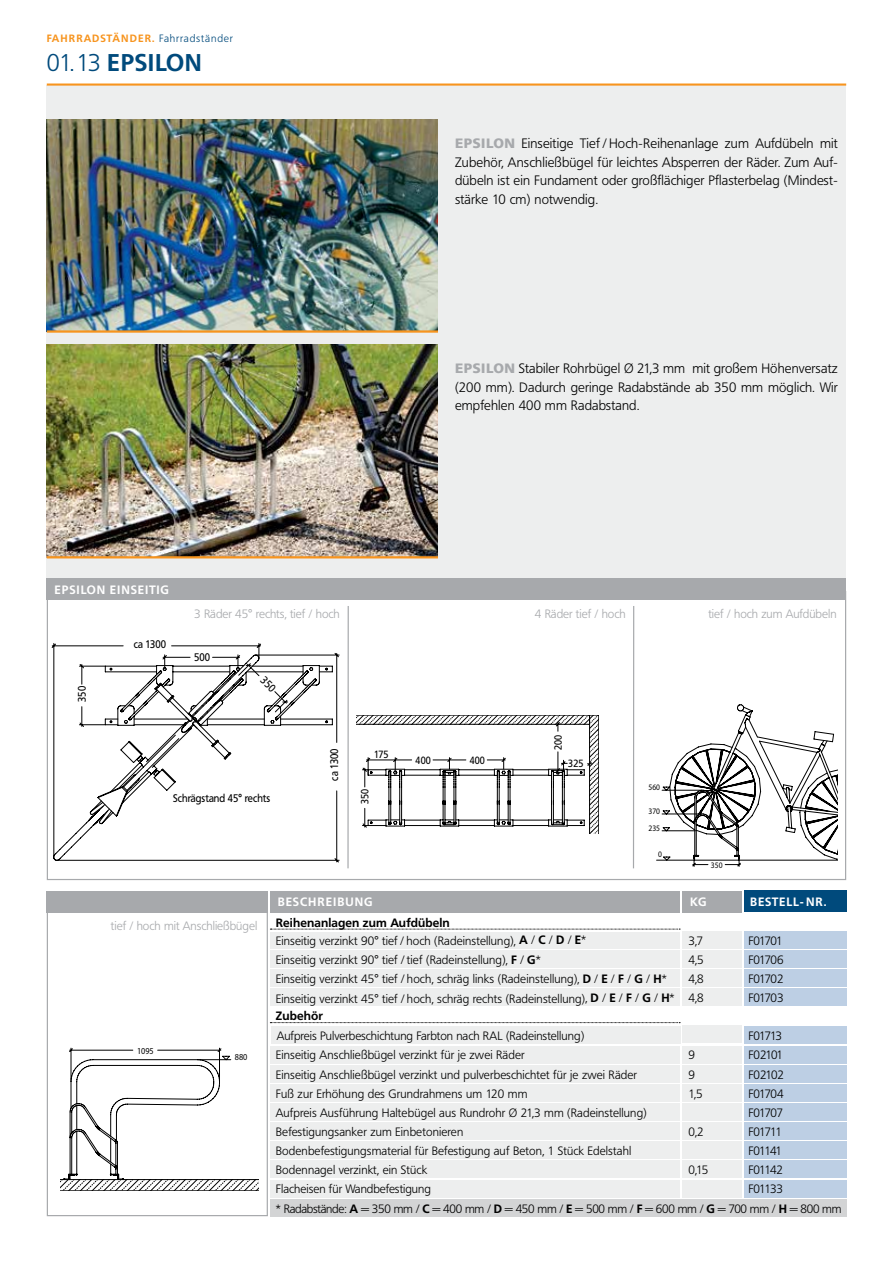
<style>
.page{position:relative;width:893px;height:1263px;background:#fff}
.page>*{position:absolute;margin:0;border:0;box-sizing:border-box;transform-origin:0 0}
.t1{font:700 24px "Frutiger BQ";letter-spacing:.03em;color:#004a7c}
.t2{font:300 13.5px/18.8px "Frutiger BQ";letter-spacing:.01em;color:#000;text-align:justify}
.t3{font:300 12px/19.2px "Frutiger BQ";letter-spacing:.01em;color:#000}
.t4{font:300 12px "Frutiger BQ";color:#a7a9ac}
.t5{font:300 12px "Frutiger BQ";letter-spacing:-.02em;color:#000}
.t6{font:300 12px/19.2px "Frutiger BQ";letter-spacing:-.085em;color:#000}
.t7{font:700 12px "Frutiger BQ";letter-spacing:.09em;color:#fff}
.t8{font:700 12px "Frutiger BQ";letter-spacing:.01em;color:#000}
.t9{font:10.95px "Frutiger BQ";color:#000;scale:.9 1}
.t10{font:700 10.5px "Frutiger BQ";letter-spacing:.1em;color:#f7941e}
.t11{font:10.35px "Frutiger BQ";color:#000;scale:.9 1}
.t12{font:9.15px "Myriad";color:#000;scale:.9 1}
.t13{font:8.4px/16.8px "Myriad";color:#000;scale:.9 1}
.s1{font-weight:300;color:#004a7c}
.s2{font-weight:300}
.s3{font-weight:900;color:#a7a9ac}
.s4{font-weight:700}
</style>
<div class="page">
<div style="left:47px;top:85px;width:799px;height:499px;background:#edeeee"></div>
<img style="left:47px;top:119px;width:391px;height:211px">
<div style="left:47px;top:903px;width:221px;height:313px;border:1px solid #a7a9ac"></div>
<hr style="left:47px;top:84px;width:799px;height:2px;background:#f7941e">
<svg style="left:61px;top:1048px;width:197px;height:143px"></svg>
<img style="left:47px;top:344px;width:391px;height:212px">
<svg style="left:57px;top:653px;width:282px;height:209px"></svg>
<svg style="left:356px;top:715px;width:243px;height:118px"></svg>
<hr style="left:657px;top:860px;width:181px;height:1px;background:#000">
<svg style="left:662px;top:705px;width:176px;height:161px"></svg>
<div style="left:47px;top:578px;width:799px;height:22px;background:#a7a9ac"></div>
<div style="left:47px;top:891px;width:221px;height:21px;background:#a7a9ac"></div>
<hr style="left:347px;top:606px;width:2px;height:262px;background:#a7a9ac">
<hr style="left:633px;top:606px;width:1px;height:262px;background:#a7a9ac">
<div style="left:744px;top:931px;width:102px;height:17px;background:#bdcfe4"></div>
<div style="left:744px;top:950px;width:102px;height:17px;background:#bdcfe4"></div>
<div style="left:744px;top:969px;width:102px;height:17px;background:#bdcfe4"></div>
<div style="left:744px;top:989px;width:102px;height:17px;background:#bdcfe4"></div>
<div style="left:744px;top:1046px;width:102px;height:17px;background:#bdcfe4"></div>
<div style="left:744px;top:1065px;width:102px;height:17px;background:#bdcfe4"></div>
<div style="left:744px;top:1084px;width:102px;height:17px;background:#bdcfe4"></div>
<div style="left:744px;top:1103px;width:102px;height:17px;background:#bdcfe4"></div>
<div style="left:744px;top:1123px;width:102px;height:17px;background:#bdcfe4"></div>
<div style="left:744px;top:1142px;width:102px;height:17px;background:#bdcfe4"></div>
<div style="left:744px;top:1161px;width:102px;height:17px;background:#bdcfe4"></div>
<div style="left:744px;top:1180px;width:102px;height:17px;background:#bdcfe4"></div>
<div style="left:744px;top:891px;width:102px;height:21px;background:#004a7c"></div>
<div style="left:270px;top:1199px;width:576px;height:17px;background:#d3d4d5"></div>
<div style="left:682px;top:891px;width:60px;height:21px;background:#a7a9ac"></div>
<div style="left:682px;top:931px;width:60px;height:17px;background:#edeeee"></div>
<div style="left:682px;top:950px;width:60px;height:17px;background:#edeeee"></div>
<div style="left:682px;top:969px;width:60px;height:17px;background:#edeeee"></div>
<div style="left:682px;top:989px;width:60px;height:17px;background:#edeeee"></div>
<div style="left:682px;top:1046px;width:60px;height:17px;background:#edeeee"></div>
<div style="left:682px;top:1065px;width:60px;height:17px;background:#edeeee"></div>
<div style="left:682px;top:1084px;width:60px;height:17px;background:#edeeee"></div>
<div style="left:682px;top:1103px;width:60px;height:17px;background:#edeeee"></div>
<div style="left:682px;top:1123px;width:60px;height:17px;background:#edeeee"></div>
<div style="left:682px;top:1142px;width:60px;height:17px;background:#edeeee"></div>
<div style="left:682px;top:1161px;width:60px;height:17px;background:#edeeee"></div>
<div style="left:682px;top:1180px;width:60px;height:17px;background:#edeeee"></div>
<div style="left:744px;top:1027px;width:102px;height:17px;background:#bdcfe4"></div>
<div style="left:270px;top:891px;width:409px;height:21px;background:#a7a9ac"></div>
<div style="left:270px;top:931px;width:409px;height:17px;background:#edeeee"></div>
<div style="left:270px;top:950px;width:409px;height:17px;background:#edeeee"></div>
<div style="left:270px;top:969px;width:409px;height:17px;background:#edeeee"></div>
<div style="left:270px;top:989px;width:409px;height:17px;background:#edeeee"></div>
<div style="left:270px;top:1046px;width:409px;height:17px;background:#edeeee"></div>
<div style="left:270px;top:1065px;width:409px;height:17px;background:#edeeee"></div>
<div style="left:270px;top:1084px;width:409px;height:17px;background:#edeeee"></div>
<div style="left:270px;top:1103px;width:409px;height:17px;background:#edeeee"></div>
<div style="left:270px;top:1123px;width:409px;height:17px;background:#edeeee"></div>
<div style="left:270px;top:1142px;width:409px;height:17px;background:#edeeee"></div>
<div style="left:270px;top:1161px;width:409px;height:17px;background:#edeeee"></div>
<div style="left:270px;top:1180px;width:409px;height:17px;background:#edeeee"></div>
<svg style="left:270px;top:929px;width:410px;height:1px"></svg>
<svg style="left:270px;top:1022px;width:410px;height:1px"></svg>
<div style="left:271px;top:1027px;width:409px;height:17px;background:#edeeee"></div>
<div style="left:682px;top:1026px;width:60px;height:17px;background:#edeeee"></div>
<hr style="left:47px;top:330px;width:391px;height:3px;background:#f7941e">
<hr style="left:47px;top:556px;width:391px;height:2px;background:#f7941e">
<svg style="left:52px;top:643px;width:280px;height:217px"></svg>
<p class="t10" style="left:47px;top:32px;width:188px">FAHRRADSTÄNDER. <span class="s1">Fahrradständer</span></p>
<h1 class="t1" style="left:47px;top:48px;width:156px"><span class="s2">01.13</span> EPSILON</h1>
<p class="t7" style="left:54px;top:582px;width:116px">EPSILON EINSEITIG</p>
<p class="t2" style="left:455px;top:134px;width:384px"><span class="s3">EPSILON</span> Einseitige Tief / Hoch-Reihenanlage zum Aufdübeln mit Zubehör, Anschließbügel für leichtes Absperren der Räder. Zum Auf&shy;dübeln ist ein Fundament oder großflächiger Pflasterbelag (Mindest&shy;stärke 10 cm) notwendig.</p>
<p class="t2" style="left:455px;top:359px;width:384px"><span class="s3">EPSILON</span> Stabiler Rohrbügel ø 21,3 mm mit großem Höhenversatz (200 mm). Dadurch geringe Radabstände ab 350 mm möglich. Wir empfehlen 400 mm Radabstand.</p>
<p class="t9" style="left:76px;top:702px;width:19px;rotate:-90deg">350</p>
<p class="t9" style="left:134px;top:637px;width:38px">ca 1300</p>
<p class="t4" style="left:194px;top:607px;width:147px">3 Räder 45° rechts, tief / hoch</p>
<p class="t4" style="left:535px;top:607px;width:92px">4 Räder tief / hoch</p>
<p class="t4" style="left:708px;top:607px;width:130px">tief / hoch zum Aufdübeln</p>
<p class="t9" style="left:194px;top:651px;width:19px">500</p>
<p class="t9" style="left:328px;top:781px;width:38px;rotate:-90deg">ca 1300</p>
<p class="t11" style="left:374px;top:748px;width:18px">175</p>
<p class="t11" style="left:416px;top:754px;width:18px">400</p>
<p class="t11" style="left:470px;top:754px;width:18px">400</p>
<p class="t11" style="left:552px;top:750px;width:18px;rotate:-90deg">200</p>
<p class="t11" style="left:568px;top:757px;width:18px">325</p>
<p class="t9" style="left:173px;top:792px;width:109px">Schrägstand 45° rechts</p>
<p class="t11" style="left:359px;top:804px;width:18px;rotate:-90deg">350</p>
<p class="t13" style="left:648px;top:779px;width:14px">560</p>
<p class="t13" style="left:648px;top:803px;width:14px">370<br>235</p>
<p class="t13" style="left:658px;top:846px;width:6px">0</p>
<p class="t4" style="left:111px;top:919px;width:148px">tief / hoch mit Anschließbügel</p>
<p class="t7" style="left:278px;top:895px;width:96px">BESCHREIBUNG</p>
<p class="t3" style="left:276px;top:932px;width:400px">Einseitig verzinkt 90° tief / hoch (Radeinstellung), <span class="s4">A</span> / <span class="s4">C</span> / <span class="s4">D</span> / <span class="s4">E</span>*<br>Einseitig verzinkt 90° tief / tief (Radeinstellung), <span class="s4">F</span> / <span class="s4">G</span>*<br>Einseitig verzinkt 45° tief / hoch, schräg links (Radeinstellung), <span class="s4">D</span> / <span class="s4">E</span> / <span class="s4">F</span> / <span class="s4">G</span> / <span class="s4">H</span>* Einseitig verzinkt 45° tief / hoch, schräg rechts (Radeinstellung), <span class="s4">D</span> / <span class="s4">E</span> / <span class="s4">F</span> / <span class="s4">G</span> / <span class="s4">H</span>*</p>
<p class="t8" style="left:270px;top:915px;width:181px">REIHENANLAGEN ZUM AUFDÜBELN</p>
<p class="t8" style="left:276px;top:1009px;width:49px">ZUBEHÖR</p>
<p class="t3" style="left:277px;top:1027px;width:309px">Aufpreis Pulverbeschichtung Farbton nach RAL (Radeinstellung)</p>
<p class="t12" style="left:137px;top:1046px;width:20px">1095</p>
<p class="t12" style="left:235px;top:1052px;width:16px">880</p>
<p class="t3" style="left:276px;top:1046px;width:372px">Einseitig Anschließbügel verzinkt für je zwei Räder<br>Einseitig Anschließbügel verzinkt und pulverbeschichtet für je zwei Räder Fuß zur Erhöhung des Grundrahmens um 120 mm<br>Aufpreis Ausführung Haltebügel aus Rundrohr Ø 21,3 mm (Radeinstellung)<br>Befestigungsanker zum Einbetonieren<br>Bodenbefestigungsmaterial für Befestigung auf Beton, 1 Stück Edelstahl Bodennagel verzinkt, ein Stück<br>Flacheisen für Wandbefestigung</p>
<p class="t13" style="left:711px;top:857px;width:14px">350</p>
<p class="t7" style="left:690px;top:895px;width:18px">KG</p>
<p class="t3" style="left:688px;top:931px;width:17px;text-align:justify">3,7<br>4,5<br>4,8<br>4,8</p>
<p class="t3" style="left:688px;top:1046px;width:16px">9<br>9<br>1,5</p>
<p class="t3" style="left:688px;top:1122px;width:17px">0,2</p>
<p class="t3" style="left:688px;top:1161px;width:21px">0,15</p>
<p class="t7" style="left:750px;top:895px;width:78px">BESTELL-NR.</p>
<p class="t3" style="left:748px;top:931px;width:37px;text-align:justify">F01701<br>F01706<br>F01702<br>F01703</p>
<p class="t3" style="left:748px;top:1027px;width:35px">F01713</p>
<p class="t6" style="left:748px;top:1046px;width:37px">F02101<br>F02102<br>F01704<br>F01707<br>F01711<br>F01141<br>F01142<br>F01133</p>
<p class="t5" style="left:276px;top:1202px;width:567px">* Radabstände: <span class="s4">A</span> = 350 mm / <span class="s4">C</span> = 400 mm / <span class="s4">D</span> = 450 mm / <span class="s4">E</span> = 500 mm / <span class="s4">F</span> = 600 mm / <span class="s4">G</span> = 700 mm / <span class="s4">H</span> = 800 mm</p>
</div>
